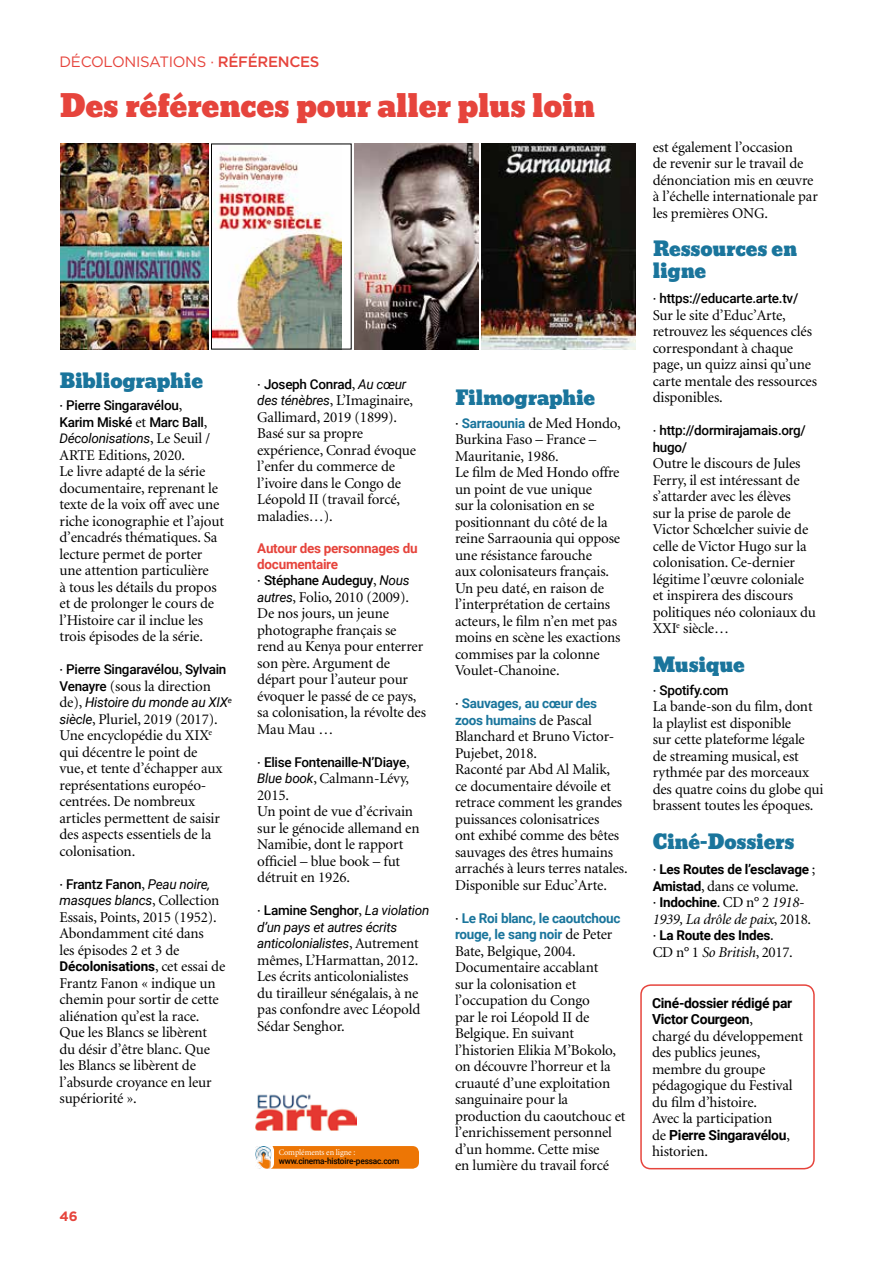
<style>
.page{position:relative;width:893px;height:1263px;background:#fff}
.page>*{position:absolute;margin:0;border:0;box-sizing:border-box;transform-origin:0 0}
.t1{font:30px "Bevan";letter-spacing:-.01em;color:#e6443c}
.t2{font:19.5px/22.5px "Bevan";letter-spacing:-.01em;color:#1a759c}
.t3{font:15px/16.5px "Minion";letter-spacing:-.01em;color:#000}
.t4{font:15px "Gotham";letter-spacing:-.02em;color:#e6443c}
.t5{font:italic 15px "Minion";letter-spacing:-.02em;color:#000}
.t6{font:700 13.8px/16.5px "Roboto";letter-spacing:-.02em;color:#000}
.t7{font:500 13.5px/16.5px "Roboto";letter-spacing:-.02em;color:#000}
.t8{font:italic 13.5px/16.5px "Roboto";letter-spacing:-.02em;color:#000}
.t9{font:700 13.5px "Roboto";letter-spacing:-.02em;color:#000}
.t10{font:700 13.5px/16.5px "Roboto";letter-spacing:-.02em;color:#1a759c}
.t11{font:700 13.5px/16.2px "Roboto";letter-spacing:-.02em;color:#e6443c}
.t12{font:700 13.5px "Gotham";color:#e6443c}
.t13{font:500 8.55px "Roboto";letter-spacing:-.02em;color:#000;scale:.96 1}
.t14{font:8.55px "Minion";letter-spacing:-.01em;color:#fff;scale:.96 1}
.s1{font-weight:500}
.s2{font-family:"Minion";font-weight:400;font-size:15px}
.s3{font-weight:400;font-style:italic}
.s4{font-family:"Roboto";font-weight:500;font-size:13.5px}
.s5{font-family:"Minion";font-style:normal;font-size:15px}
.s6{font-family:"Roboto";font-style:italic;font-size:13.5px}
.s7{font-weight:500;font-style:normal}
.s8{font-family:"Roboto";font-weight:700;font-size:13.5px}
.s9{font-family:"Minion";font-weight:400;font-style:italic;font-size:15px}
.s10{font-style:normal}
.s11{font-style:italic}
.s12{font-family:"Minion";font-weight:400;font-size:15px;color:#000}
.s13{font-weight:500;color:#000}
.s14{font-weight:400;font-style:italic;color:#000}
.s15{font-family:"Roboto";font-weight:700;font-size:13.5px;color:#1a759c}
</style>
<div class="page">
<img style="left:61px;top:144px;width:148px;height:205px">
<img style="left:213px;top:152px;width:128px;height:195px">
<div style="left:211px;top:144px;width:140px;height:205px;border:1px solid #000"></div>
<img style="left:354px;top:144px;width:125px;height:205px">
<img style="left:482px;top:144px;width:153px;height:205px">
<div style="left:640px;top:984px;width:175px;height:185px;border:2px solid #e6443c;border-radius:10px"></div>
<img style="left:255px;top:1094px;width:102px;height:37px">
<div style="left:255px;top:1146px;width:164px;height:23px;background:#ed7605;border-radius:7px"></div>
<div style="left:254px;top:1144px;width:20px;height:25px;background:#fff;border-radius:7px"></div>
<img style="left:255px;top:1146px;width:16px;height:23px">
<p class="t4" style="left:60px;top:53px;width:44px">DÉCOLO</p>
<p class="t4" style="left:124px;top:53px;width:196px">NISATIONS · <span class="s1">RÉFÉRENCES</span></p>
<h1 class="t1" style="left:60px;top:82px;width:537px">Des références pour aller plus loin</h1>
<h2 class="t2" style="left:60px;top:370px;width:145px">Bibliographie</h2>
<p class="t7" style="left:60px;top:397px;width:152px"><span class="s2">·</span> Pierre Singaravélou<span class="s2">,<br></span>Karim Miské <span class="s2">et</span> Marc Ball<span class="s2">,<br></span><span class="s3">Décolonisations</span><span class="s2">, Le Seuil /</span></p>
<p class="t3" style="left:60px;top:447px;width:166px">ARTE Editions, 2020.<br>Le livre adapté de la série documentaire, reprenant le texte de la voix off avec une riche iconographie et l’ajout d’encadrés thématiques. Sa lecture permet de porter une attention particulière<br>à tous les détails du propos et de prolonger le cours de l’Histoire car il inclue les trois épisodes de la série.</p>
<p class="t7" style="left:60px;top:661px;width:168px"><span class="s2">·</span> Pierre Singaravélou<span class="s2">,</span> Sylvain</p>
<p class="t3" style="left:60px;top:678px;width:153px"><span class="s4">Venayre</span> (sous la direction</p>
<p class="t8" style="left:60px;top:694px;width:174px"><span class="s5">de),</span> Histoire du monde au XIX<sup>e</sup></p>
<p class="t3" style="left:60px;top:711px;width:164px"><span class="s6">siècle</span>, Pluriel, 2019 (2017).<br>Une encyclopédie du XIX<sup>e </sup>qui décentre le point de vue, et tente d’échapper aux représentations européo&shy;centrées. De nombreux articles permettent de saisir des aspects essentiels de la colonisation.</p>
<p class="t8" style="left:60px;top:875px;width:161px"><span class="s5">·</span> <span class="s7">Frantz Fanon</span><span class="s5">,</span> Peau noire, masques blancs<span class="s5">, Collection</span></p>
<p class="t3" style="left:60px;top:909px;width:159px">Essais, Points, 2015 (1952).<br>Abondamment cité dans les épisodes 2 et 3 de</p>
<p class="t9" style="left:60px;top:957px;width:167px">Décolonisations<span class="s2">, cet essai de</span></p>
<p class="t3" style="left:60px;top:975px;width:161px">Frantz Fanon « indique un chemin pour sortir de cette aliénation qu’est la race.<br>Que les Blancs se libèrent du désir d’être blanc. Que les Blancs se libèrent de l’absurde croyance en leur supériorité ».</p>
<p class="t12" style="left:60px;top:1208px;width:20px">46</p>
<p class="t3" style="left:653px;top:139px;width:167px">est également l’occasion<br>de revenir sur le travail de dénonciation mis en œuvre à l’échelle internationale par les premières ONG.</p>
<h2 class="t2" style="left:653px;top:238px;width:146px">Ressources en ligne</h2>
<p class="t7" style="left:653px;top:290px;width:147px"><span class="s2">·</span> https://educarte.arte.tv/</p>
<p class="t3" style="left:653px;top:307px;width:166px">Sur le site d’Educ’Arte, retrouvez les séquences clés correspondant à chaque page, un quizz ainsi qu’une carte mentale des ressources disponibles.</p>
<p class="t7" style="left:653px;top:422px;width:155px"><span class="s2">·</span> http://dormirajamais.org/ hugo/</p>
<p class="t3" style="left:653px;top:456px;width:165px">Outre le discours de Jules<br>Ferry, il est intéressant de s’attarder avec les élèves<br>sur la prise de parole de<br>Victor Schœlcher suivie de celle de Victor Hugo sur la colonisation. Ce-dernier légitime l’œuvre coloniale et inspirera des discours politiques néo coloniaux du<br>XXI<sup>e</sup> siècle…</p>
<h2 class="t2" style="left:653px;top:654px;width:94px">Musique</h2>
<p class="t7" style="left:653px;top:681px;width:77px"><span class="s2">·</span> Spotify.com</p>
<p class="t3" style="left:653px;top:699px;width:172px">La bande-son du film, dont la playlist est disponible<br>sur cette plateforme légale<br>de streaming musical, est rythmée par des morceaux des quatre coins du globe qui brassent toutes les époques.</p>
<h2 class="t2" style="left:653px;top:831px;width:143px">Ciné-Dossiers</h2>
<p class="t9" style="left:653px;top:860px;width:164px"><span class="s2">·</span> Les Routes de l’esclavage <span class="s2">;</span></p>
<p class="t3" style="left:653px;top:878px;width:147px"><span class="s8">Amistad</span>, dans ce volume.</p>
<p class="t9" style="left:653px;top:893px;width:153px"><span class="s2">·</span> Indochine<span class="s2">. CD n° 2</span> <span class="s9">1918-</span></p>
<p class="t5" style="left:653px;top:912px;width:160px">1939, La drôle de paix<span class="s10">, 2018.</span></p>
<p class="t9" style="left:653px;top:926px;width:123px"><span class="s2">·</span> La Route des Indes<span class="s1">.</span></p>
<p class="t3" style="left:653px;top:944px;width:142px">CD n° 1 <span class="s11">So British</span>, 2017.</p>
<p class="t6" style="left:652px;top:994px;width:142px">Ciné-dossier rédigé par<br>Victor Courgeon<span class="s2">,</span></p>
<p class="t3" style="left:652px;top:1028px;width:153px">chargé du développement des publics jeunes, membre du groupe pédagogique du Festival du film d’histoire.<br>Avec la participation</p>
<p class="t6" style="left:652px;top:1126px;width:139px"><span class="s2">de</span> Pierre Singaravélou<span class="s2">,</span></p>
<p class="t7" style="left:257px;top:375px;width:151px"><span class="s2">·</span> Joseph Conrad<span class="s2">,</span> <span class="s3">Au cœur</span></p>
<p class="t3" style="left:257px;top:393px;width:160px"><span class="s6">des ténèbres</span>, L’Imaginaire,<br>Gallimard, 2019 (1899).<br>Basé sur sa propre expérience, Conrad évoque l’enfer du commerce de l’ivoire dans le Congo de<br>Léopold II (travail forcé, maladies…).</p>
<p class="t11" style="left:257px;top:539px;width:162px">Autour des personnages du documentaire<br><span class="s12">·</span> <span class="s13">Stéphane Audeguy</span><span class="s12">,</span> <span class="s14">Nous</span></p>
<p class="t3" style="left:257px;top:589px;width:170px"><span class="s6">autres</span>, Folio, 2010 (2009).<br>De nos jours, un jeune photographe français se rend au Kenya pour enterrer son père. Argument de départ pour l’auteur pour évoquer le passé de ce pays, sa colonisation, la révolte des<br>Mau Mau …</p>
<p class="t7" style="left:257px;top:753px;width:154px"><span class="s2">·</span> Elise Fontenaille-N’Diaye<span class="s2">,</span></p>
<p class="t3" style="left:257px;top:771px;width:164px"><span class="s6">Blue book</span>, Calmann-Lévy,<br>2015.<br>Un point de vue d’écrivain sur le génocide allemand en<br>Namibie, dont le rapport officiel – blue book – fut détruit en 1926.</p>
<p class="t8" style="left:257px;top:902px;width:174px"><span class="s5">·</span> <span class="s7">Lamine Senghor</span><span class="s5">,</span> La violation d’un pays et autres écrits anticolonialistes<span class="s5">, Autrement</span></p>
<p class="t3" style="left:257px;top:952px;width:165px">mêmes, L’Harmattan, 2012.<br>Les écrits anticolonialistes du tirailleur sénégalais, à ne pas confondre avec Léopold<br>Sédar Senghor.</p>
<h2 class="t2" style="left:455px;top:387px;width:142px">Filmographie</h2>
<p class="t3" style="left:455px;top:415px;width:167px">· <span class="s15">Sarraounia</span> de Med Hondo,<br>Burkina Faso – France –<br>Mauritanie, 1986.<br>Le film de Med Hondo offre un point de vue unique<br>sur la colonisation en se positionnant du côté de la reine Sarraounia qui oppose une résistance farouche<br>aux colonisateurs français.<br>Un peu daté, en raison de l’interprétation de certains acteurs, le film n’en met pas moins en scène les exactions commises par la colonne<br>Voulet-Chanoine.</p>
<p class="t10" style="left:455px;top:695px;width:144px"><span class="s12">·</span> Sauvages, au cœur des zoos humains <span class="s12">de Pascal</span></p>
<p class="t3" style="left:455px;top:729px;width:174px">Blanchard et Bruno Victor-<br>Pujebet, 2018.<br>Raconté par Abd Al Malik,<br>ce documentaire dévoile et retrace comment les grandes puissances colonisatrices<br>ont exhibé comme des bêtes sauvages des êtres humains arrachés à leurs terres natales.<br>Disponible sur Educ’Arte.</p>
<p class="t10" style="left:455px;top:909px;width:167px"><span class="s12">·</span> Le Roi blanc, le caoutchouc rouge, le sang noir <span class="s12">de Peter</span></p>
<p class="t3" style="left:455px;top:943px;width:172px">Bate, Belgique, 2004.<br>Documentaire accablant<br>sur la colonisation et l’occupation du Congo<br>par le roi Léopold II de<br>Belgique. En suivant l’historien Elikia M’Bokolo, on découvre l’horreur et la cruauté d’une exploitation sanguinaire pour la production du caoutchouc et l’enrichissement personnel d’un homme. Cette mise<br>en lumière du travail forcé</p>
<p class="t14" style="left:279px;top:1148px;width:81px">Compléments en ligne :</p>
<p class="t3" style="left:652px;top:1144px;width:57px">historien.</p>
<p class="t13" style="left:279px;top:1155px;width:127px">www.cinema-histoire-pessac.com</p>
</div>
